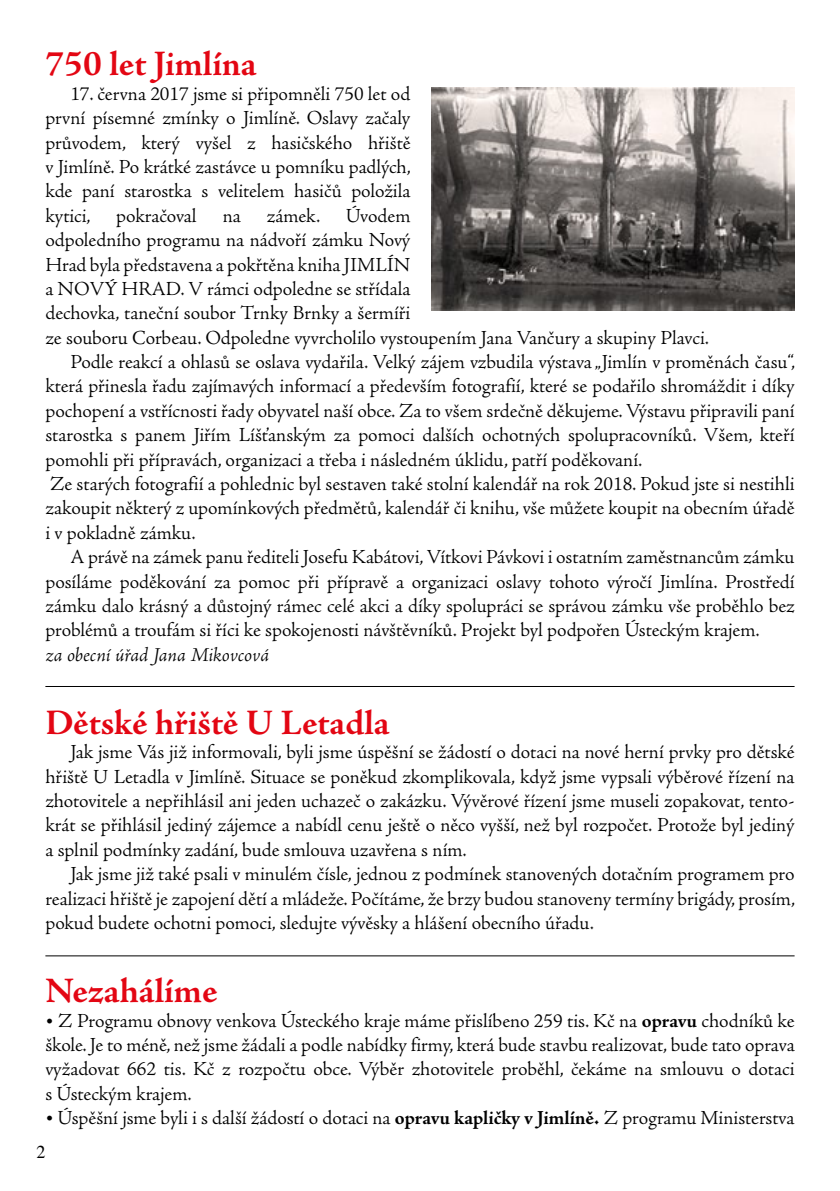
<style>
.page{position:relative;width:840px;height:1191px;background:#fff}
.page>*{position:absolute;margin:0;border:0;box-sizing:border-box;transform-origin:0 0}
.t1{font:700 36px "Adobe Jenson Pro";color:#e30613}
.t2{font:300 20px/24.4px "Adobe Jenson Pro";color:#000;text-align:justify}
.t3{font:italic 300 20px "Adobe Jenson Pro";letter-spacing:-.005em;color:#000}
.t4{font:18px "Times";color:#000}
.s1{font-family:"The Sans CE B5 Plain";font-weight:400}
.s2{font-weight:700}
</style>
<div class="page">
<img style="left:431px;top:88px;width:363px;height:222px">
<hr style="left:45px;top:686px;width:749px;height:1px;background:#000">
<hr style="left:45px;top:955px;width:749px;height:1px;background:#000">
<h1 class="t1" style="left:45px;top:44px;width:213px">750 let Jimlína</h1>
<p class="t2" style="left:45px;top:82px;width:367px;text-indent:25px">17. června 2017 jsme si připomněli 750 let od první písemné zmínky o Jimlíně. Oslavy začaly průvodem, který vyšel z hasičského hřiště v Jimlíně. Po krátké zastávce u pomníku padlých, kde paní starostka s velitelem hasičů položila kytici,</p>
<p class="t2" style="left:116px;top:204px;width:82px">pokračoval</p>
<p class="t2" style="left:222px;top:204px;width:20px">na</p>
<p class="t2" style="left:266px;top:204px;width:55px">zámek.</p>
<p class="t2" style="left:345px;top:204px;width:66px">Úvodem</p>
<p class="t2" style="left:45px;top:228px;width:366px">odpoledního programu na nádvoří zámku Nový</p>
<p class="t2" style="left:45px;top:252px;width:366px">Hrad byla představena a pokřtěna kniha JIMLÍN</p>
<p class="t2" style="left:45px;top:277px;width:366px">a NOVÝ HRAD. V rámci odpoledne se střídala</p>
<p class="t2" style="left:45px;top:301px;width:366px">dechovka, taneční soubor Trnky Brnky a šermíři</p>
<p class="t2" style="left:45px;top:325px;width:664px">ze souboru Corbeau. Odpoledne vyvrcholilo vystoupením Jana Vančury a skupiny Plavci.</p>
<p class="t2" style="left:70px;top:350px;width:726px">Podle reakcí a ohlasů se oslava vydařila. Velký zájem vzbudila výstava „Jimlín v proměnách času“,</p>
<p class="t2" style="left:45px;top:374px;width:750px">která přinesla řadu zajímavých informací a především fotografií, které se podařilo shromáždit i díky</p>
<p class="t2" style="left:45px;top:399px;width:750px">pochopení a vstřícnosti řady obyvatel naší obce. Za to všem srdečně děkujeme. Výstavu připravili paní</p>
<p class="t2" style="left:45px;top:423px;width:750px">starostka s panem Jiřím Líšťanským za pomoci dalších ochotných spolupracovníků. Všem, kteří</p>
<p class="t2" style="left:45px;top:447px;width:598px">pomohli při přípravách, organizaci a třeba i následném úklidu, patří poděkovaní.</p>
<p class="t2" style="left:50px;top:472px;width:746px">Ze starých fotografií a pohlednic byl sestaven také stolní kalendář na rok 2018. Pokud jste si nestihli</p>
<p class="t2" style="left:45px;top:496px;width:750px">zakoupit některý z upomínkových předmětů, kalendář či knihu, vše můžete koupit na obecním úřadě</p>
<p class="t2" style="left:45px;top:521px;width:152px">i v pokladně zámku.</p>
<p class="t2" style="left:70px;top:545px;width:725px">A právě na zámek panu řediteli Josefu Kabátovi, Vítkovi Pávkovi i ostatním zaměstnancům zámku</p>
<p class="t2" style="left:45px;top:569px;width:750px">posíláme poděkování za pomoc při přípravě a organizaci oslavy tohoto výročí Jimlína. Prostředí</p>
<p class="t2" style="left:45px;top:594px;width:750px">zámku dalo krásný a důstojný rámec celé akci a díky spolupráci se správou zámku vše proběhlo bez</p>
<p class="t2" style="left:45px;top:618px;width:715px">problémů a troufám si říci ke spokojenosti návštěvníků. Projekt byl podpořen Ústeckým krajem.</p>
<p class="t3" style="left:45px;top:643px;width:225px">za obecní úřad Jana Mikovcová</p>
<h1 class="t1" style="left:45px;top:702px;width:346px">Dětské hřiště U Letadla</h1>
<p class="t2" style="left:45px;top:740px;width:750px;text-indent:25px">Jak jsme Vás již informovali, byli jsme úspěšní se žádostí o dotaci na nové herní prvky pro dětské hřiště U Letadla v Jimlíně. Situace se poněkud zkomplikovala, když jsme vypsali výběrové řízení na zhotovitele a nepřihlásil ani jeden uchazeč o zakázku. Vývěrové řízení jsme museli zopakovat, tento&shy;krát se přihlásil jediný zájemce a nabídl cenu ještě o něco vyšší, než byl rozpočet. Protože byl jediný a splnil podmínky zadání, bude smlouva uzavřena s ním.</p>
<p class="t2" style="left:45px;top:862px;width:751px;text-indent:25px">Jak jsme již také psali v minulém čísle, jednou z podmínek stanovených dotačním programem pro realizaci hřiště je zapojení dětí a mládeže. Počítáme, že brzy budou stanoveny termíny brigády, prosím, pokud budete ochotni pomoci, sledujte vývěsky a hlášení obecního úřadu.</p>
<h1 class="t1" style="left:45px;top:970px;width:173px">Nezahálíme</h1>
<p class="t2" style="left:45px;top:1008px;width:750px"><span class="s1">•</span> Z Programu obnovy venkova Ústeckého kraje máme přislíbeno 259 tis. Kč na <span class="s2">opravu</span> chodníků ke škole. Je to méně, než jsme žádali a podle nabídky firmy, která bude stavbu realizovat, bude tato oprava vyžadovat 662 tis. Kč z rozpočtu obce. Výběr zhotovitele proběhl, čekáme na smlouvu o dotaci s Ústeckým krajem.</p>
<p class="t2" style="left:45px;top:1106px;width:750px"><span class="s1">•</span> Úspěšní jsme byli i s další žádostí o dotaci na <span class="s2">opravu kapličky v Jimlíně.</span> Z programu Ministerstva</p>
<p class="t4" style="left:36px;top:1135px;width:10px">2</p>
</div>
